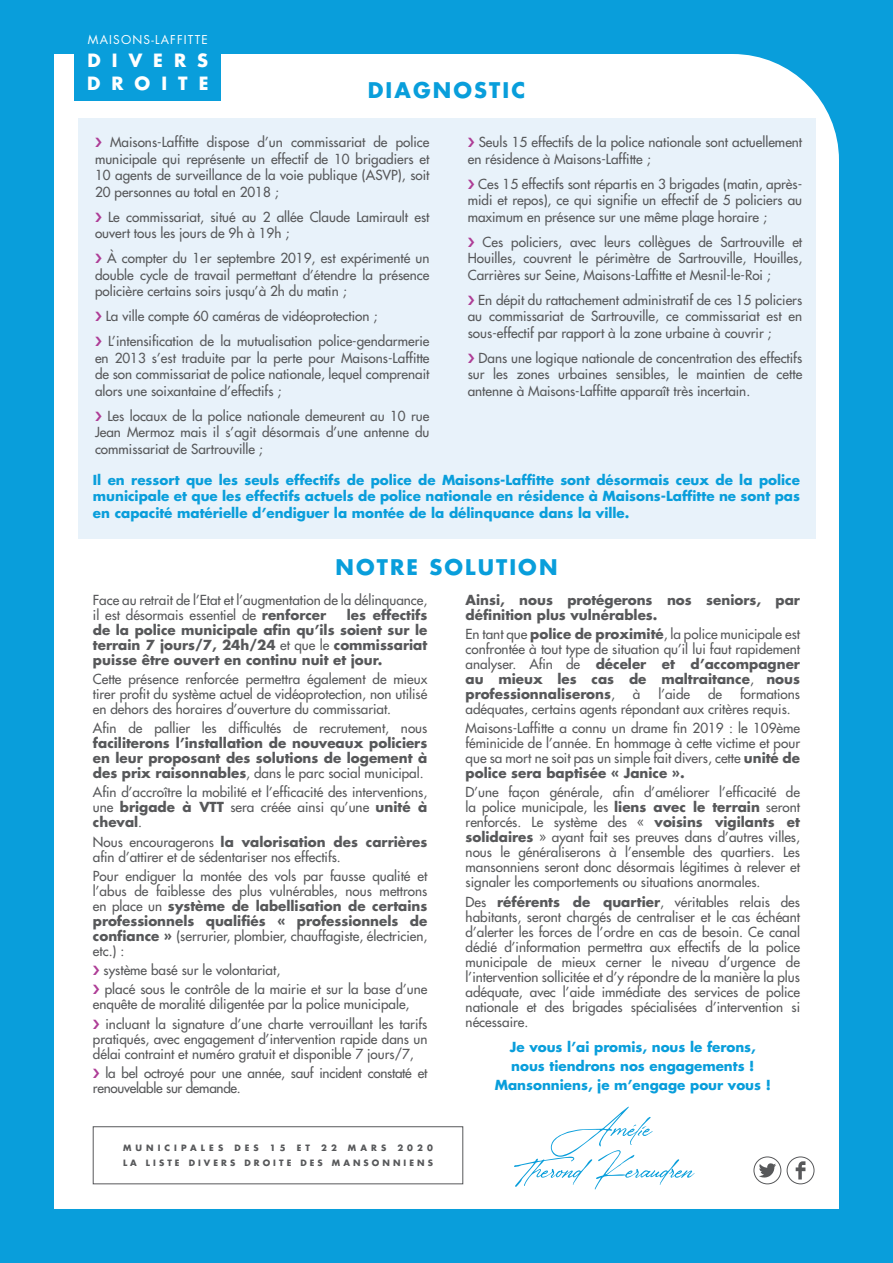
<style>
.page{position:relative;width:893px;height:1263px;background:#099edb}
.page>*{position:absolute;margin:0;border:0;box-sizing:border-box;transform-origin:0 0}
.t1{font:52.5px "Manchester Signature";color:#099edb}
.t2{font:700 21px "Futura";letter-spacing:.1em;color:#099edb}
.t3{font:700 17.85px/23px "Futura";letter-spacing:.62em;color:#fff}
.t4{font:13.5px/15px "Futura";color:#57585a;text-align:justify}
.t5{font:700 13.5px/15px "Futura";color:#57585a;text-align:justify}
.t6{font:700 13.5px/16.5px "Futura";color:#099edb;text-align:justify}
.t7{font:13.5px/15px "Futura";letter-spacing:-.02em;color:#57585a}
.t8{font:11.85px "Futura";letter-spacing:.1em;color:#fff}
.t9{font:700 8.55px/14.7px "Futura";letter-spacing:.36em;color:#57585a;text-align:right}
.t10{font:700 8.55px "Futura";letter-spacing:.48em;color:#57585a}
.s1{font-weight:700}
.s2{font-weight:400}
</style>
<div class="page">
<div style="left:54px;top:54px;width:785px;height:1155px;background:#fff"></div>
<div style="left:78px;top:119px;width:737px;height:420px;background:#e8f2fa"></div>
<div style="left:93px;top:1126px;width:370px;height:58px;border:1px solid #57585a"></div>
<div style="left:754px;top:1157px;width:27px;height:27px;border:1px solid #57585a;border-radius:50%"></div>
<svg style="left:759px;top:1163px;width:17px;height:14px"></svg>
<div style="left:787px;top:1157px;width:27px;height:27px;border:1px solid #57585a;border-radius:50%"></div>
<svg style="left:796px;top:1161px;width:9px;height:18px"></svg>
<div style="left:74px;top:24px;width:147px;height:77px;background:#099edb"></div>
<svg style="left:93px;top:965px;width:6px;height:10px"></svg>
<svg style="left:93px;top:985px;width:6px;height:9px"></svg>
<svg style="left:93px;top:1019px;width:6px;height:9px"></svg>
<svg style="left:93px;top:1068px;width:6px;height:10px"></svg>
<p class="t8" style="left:88px;top:32px;width:121px">MAISONS-LAFFITTE</p>
<p class="t3" style="left:87px;top:48px;width:123px">DIVERS<br>DROITE</p>
<p class="t2" style="left:368px;top:75px;width:159px">DIAGNOSTIC</p>
<p class="t4" style="left:95px;top:134px;width:336px;line-height:16.5px;text-indent:15px">Maisons-Laffitte dispose d’un commissariat de police municipale qui représente un effectif de 10 brigadiers et 10 agents de surveillance de la voie publique (ASVP), soit 20 personnes au total en 2018 ;</p>
<p class="t4" style="left:95px;top:209px;width:336px;line-height:16.5px;text-indent:13px">Le commissariat, situé au 2 allée Claude Lamirault est ouvert tous les jours de 9h à 19h ;</p>
<p class="t4" style="left:95px;top:250px;width:336px;line-height:16.5px;text-indent:12px">À compter du 1er septembre 2019, est expérimenté un double cycle de travail permettant d’étendre la présence policière certains soirs jusqu’à 2h du matin ;</p>
<p class="t4" style="left:106px;top:309px;width:273px">La ville compte 60 caméras de vidéoprotection ;</p>
<p class="t4" style="left:95px;top:333px;width:336px;line-height:16.5px;text-indent:13px">L’intensification de la mutualisation police-gendarmerie en 2013 s’est traduite par la perte pour Maisons-Laffitte de son commissariat de police nationale, lequel comprenait alors une soixantaine d’effectifs ;</p>
<p class="t4" style="left:95px;top:408px;width:336px;line-height:16.5px;text-indent:12px">Les locaux de la police nationale demeurent au 10 rue Jean Mermoz mais il s’agit désormais d’une antenne du commissariat de Sartrouville ;</p>
<p class="t4" style="left:468px;top:134px;width:336px;line-height:16.5px;text-indent:11px">Seuls 15 effectifs de la police nationale sont actuellement en résidence à Maisons-Laffitte ;</p>
<p class="t4" style="left:468px;top:176px;width:336px;line-height:16.5px;text-indent:10px">Ces 15 effectifs sont répartis en 3 brigades (matin, après&shy;midi et repos), ce qui signifie un effectif de 5 policiers au maximum en présence sur une même plage horaire ;</p>
<p class="t4" style="left:468px;top:234px;width:336px;line-height:16.5px;text-indent:15px">Ces policiers, avec leurs collègues de Sartrouville et Houilles, couvrent le périmètre de Sartrouville, Houilles, Carrières sur Seine, Maisons-Laffitte et Mesnil-le-Roi ;</p>
<p class="t4" style="left:468px;top:292px;width:336px;line-height:16.5px;text-indent:11px">En dépit du rattachement administratif de ces 15 policiers au commissariat de Sartrouville, ce commissariat est en sous-effectif par rapport à la zone urbaine à couvrir ;</p>
<p class="t4" style="left:468px;top:350px;width:336px;line-height:16.5px;text-indent:11px">Dans une logique nationale de concentration des effectifs sur les zones urbaines sensibles, le maintien de cette antenne à Maisons-Laffitte apparaît très incertain.</p>
<p class="t6" style="left:93px;top:471px;width:709px">Il en ressort que les seuls effectifs de police de Maisons-Laffitte sont désormais ceux de la police municipale et que les effectifs actuels de police nationale en résidence à Maisons-Laffitte ne sont pas en capacité matérielle d’endiguer la montée de la délinquance dans la ville.</p>
<p class="t2" style="left:335px;top:553px;width:224px">NOTRE SOLUTION</p>
<p class="t4" style="left:93px;top:592px;width:336px">Face au retrait de l’Etat et l’augmentation de la délinquance, il est désormais essentiel de <span class="s1">renforcer</span></p>
<p class="t5" style="left:466px;top:592px;width:336px">Ainsi, nous protégerons nos seniors, par définition plus vulnérables.</p>
<p class="t4" style="left:466px;top:626px;width:336px">En tant que <span class="s1">police de proximité</span>, la police municipale est confrontée à tout type de situation qu’il lui faut rapidement analyser. Afin de <span class="s1">déceler et d’accompagner au mieux les cas de maltraitance</span>, <span class="s1">nous professionnaliserons</span>,</p>
<p class="t5" style="left:93px;top:606px;width:336px;text-indent:254px">les effectifs de la police municipale afin qu’ils soient sur le terrain 7 jours/7, 24h/24 <span class="s2">et que le</span> commissariat puisse être ouvert en continu nuit et jour.</p>
<p class="t4" style="left:93px;top:671px;width:336px">Cette présence renforcée permettra également de mieux tirer profit du système actuel de vidéoprotection, non utilisé en dehors des horaires d’ouverture du commissariat.</p>
<p class="t5" style="left:93px;top:720px;width:336px"><span class="s2">Afin de pallier les difficultés de recrutement, nous </span>faciliterons l’installation de nouveaux policiers en leur proposant des solutions de logement à des prix raisonnables<span class="s2">, dans le parc social municipal.</span></p>
<p class="t4" style="left:93px;top:785px;width:336px">Afin d’accroître la mobilité et l’efficacité des interventions, une <span class="s1">brigade à VTT</span> sera créée ainsi qu’une <span class="s1">unité à cheval</span>.</p>
<p class="t4" style="left:93px;top:834px;width:336px">Nous encouragerons <span class="s1">la valorisation des carrières </span>afin d’attirer et de sédentariser nos effectifs.</p>
<p class="t4" style="left:93px;top:868px;width:336px">Pour endiguer la montée des vols par fausse qualité et l’abus de faiblesse des plus vulnérables, nous mettrons en place un <span class="s1">système de labellisation de certains professionnels qualifiés « professionnels de confiance »</span> (serrurier, plombier, chauffagiste, électricien, etc.) :</p>
<p class="t4" style="left:104px;top:962px;width:178px">système basé sur le volontariat,</p>
<p class="t4" style="left:93px;top:982px;width:336px;text-indent:12px">placé sous le contrôle de la mairie et sur la base d’une enquête de moralité diligentée par la police municipale,</p>
<p class="t4" style="left:93px;top:1016px;width:336px;text-indent:13px">incluant la signature d’une charte verrouillant les tarifs pratiqués, avec engagement d’intervention rapide dans un délai contraint et numéro gratuit et disponible 7 jours/7,</p>
<p class="t7" style="left:93px;top:1065px;width:336px;text-indent:13px">la bel octroyé pour une année, sauf incident constaté et renouvelable sur demande.</p>
<p class="t4" style="left:466px;top:686px;width:336px;text-indent:275px">formations adéquates, certains agents répondant aux critères requis.</p>
<p class="t4" style="left:466px;top:720px;width:336px">Maisons-Laffitte a connu un drame fin 2019 : le 109ème féminicide de l’année. En hommage à cette victime et pour que sa mort ne soit pas un simple fait divers, cette <span class="s1">unité de police sera baptisée « Janice ».</span></p>
<p class="t4" style="left:466px;top:785px;width:336px">D’une façon générale, afin d’améliorer l’efficacité de la police municipale, les <span class="s1">liens avec le terrain</span> seront renforcés. Le système des « <span class="s1">voisins vigilants et solidaires</span> » ayant fait ses preuves dans d’autres villes, nous le généraliserons à l’ensemble des quartiers. Les mansonniens seront donc désormais légitimes à relever et signaler les comportements ou situations anormales.</p>
<p class="t4" style="left:466px;top:894px;width:336px">Des <span class="s1">référents de quartier</span>, véritables relais des habitants, seront chargés de centraliser et le cas échéant d’alerter les forces de l’ordre en cas de besoin. Ce canal dédié d’information permettra aux effectifs de la police municipale de mieux cerner le niveau d’urgence de l’intervention sollicitée et d’y répondre de la manière la plus adéquate, avec l’aide immédiate des services de police nationale et des brigades spécialisées d’intervention si nécessaire.</p>
<p class="t6" style="left:510px;top:1038px;width:247px">Je vous l’ai promis, nous le ferons,</p>
<p class="t6" style="left:511px;top:1057px;width:245px">nous tiendrons nos engagements !</p>
<p class="t6" style="left:495px;top:1077px;width:278px">Mansonniens, je m’engage pour vous !</p>
<p class="t4" style="left:633px;top:686px;width:9px">à</p>
<p class="t4" style="left:658px;top:686px;width:33px">l’aide</p>
<p class="t4" style="left:708px;top:686px;width:16px">de</p>
<p class="t10" style="left:123px;top:1142px;width:102px">MUNICIPALES</p>
<p class="t9" style="left:234px;top:1140px;width:26px">DES</p>
<p class="t9" style="left:270px;top:1140px;width:17px">1 5</p>
<p class="t9" style="left:297px;top:1140px;width:15px">E T</p>
<p class="t9" style="left:321px;top:1140px;width:17px">2 2</p>
<p class="t9" style="left:348px;top:1140px;width:40px">MARS</p>
<p class="t9" style="left:123px;top:1140px;width:311px">2020<br>LA LISTE DIVERS DROITE DES MANSONNIENS</p>
<p class="t1" style="left:578px;top:1101px;width:79px">Amélie</p>
<p class="t1" style="left:517px;top:1143px;width:178px">Therond Keraudren</p>
</div>
